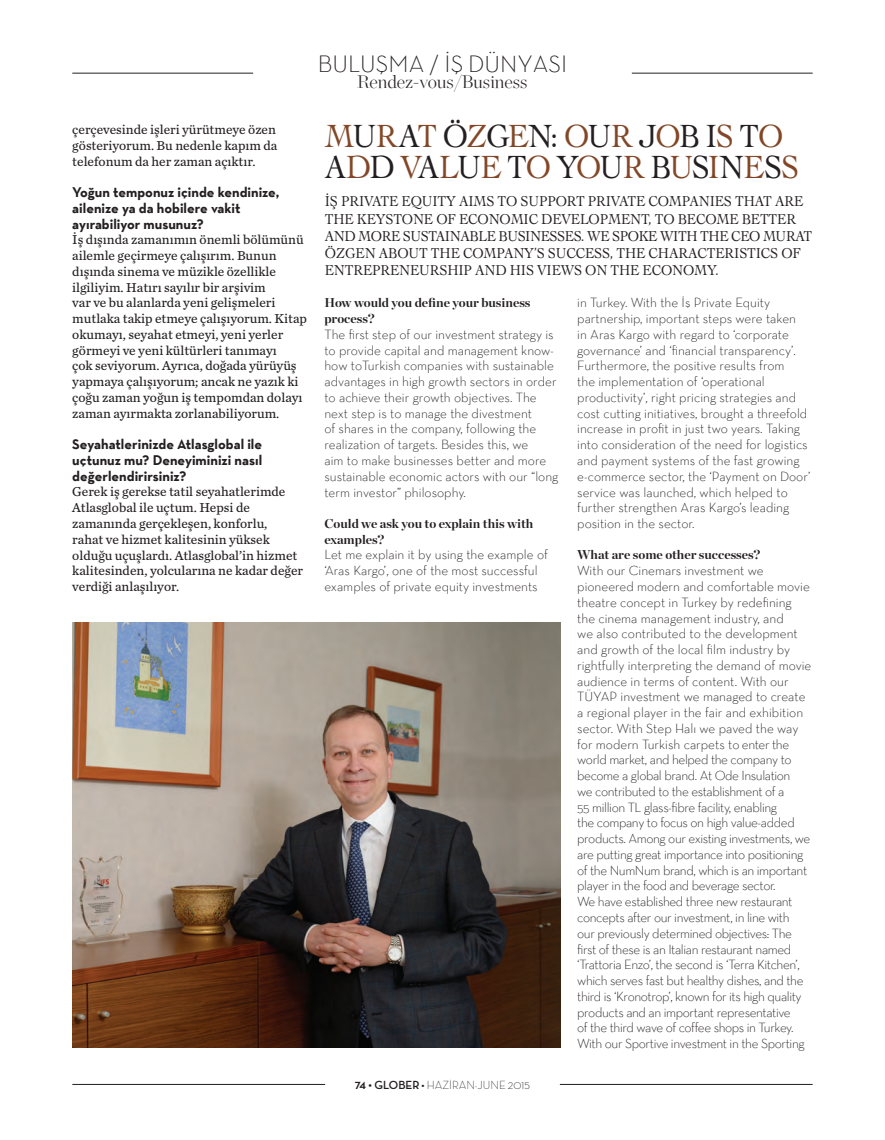
<style>
.page{position:relative;width:885px;height:1140px;background:#fff}
.page>*{position:absolute;margin:0;border:0;box-sizing:border-box;transform-origin:0 0}
.t1{font:33.6px/30.9px "Cochin LT Std";letter-spacing:-.05em;color:#231f20;scale:.9 1}
.t2{font:300 24px "Neutra Text TFPS";color:#231f20}
.t3{font:200 18px "Chronicle Display";color:#231f20}
.t4{font:15px/17.2px "Cochin LT Std";letter-spacing:-.01em;color:#231f20;scale:.9 1}
.t5{font:700 14.25px/15.8px "Neutra Text";color:#231f20}
.t6{font:300 13.5px/15.8px "Neutra Text";letter-spacing:-.03em;color:#231f20}
.t7{font:300 13.5px/15.8px "Neutra Text";color:#231f20}
.t8{font:13.5px/15.8px "Chronicle Text G3";color:#231f20}
.t9{font:700 12.75px/15.8px "Chronicle Display";color:#231f20}
.t10{font:300 12px "Neutra Display";color:#231f20}
.s1{color:#834727}
.s2{font-weight:700;font-size:13.5px}
.s3{font-weight:700}
.s4{font-size:13.5px}
</style>
<div class="page">
<img style="left:72px;top:622px;width:488px;height:425px">
<hr style="left:72px;top:73px;width:181px;height:1px;background:#231f20">
<hr style="left:631px;top:73px;width:181px;height:1px;background:#231f20">
<hr style="left:72px;top:1084px;width:253px;height:1px;background:#231f20">
<hr style="left:559px;top:1084px;width:253px;height:1px;background:#231f20">
<p class="t8" style="left:72px;top:121px;width:206px;text-align:justify">çerçevesinde işleri yürütmeye özen gösteriyorum. Bu nedenle kapım da telefonum da her zaman açıktır.</p>
<p class="t5" style="left:72px;top:184px;width:208px">Yoğun temponuz içinde kendinize, ailenize ya da hobilere vakit ayırabiliyor musunuz?</p>
<p class="t8" style="left:72px;top:231px;width:236px">İş dışında zamanımın önemli bölümünü ailemle geçirmeye çalışırım. Bunun dışında sinema ve müzikle özellikle ilgiliyim. Hatırı sayılır bir arşivim<br>var ve bu alanlarda yeni gelişmeleri mutlaka takip etmeye çalışıyorum. Kitap okumayı, seyahat etmeyi, yeni yerler görmeyi ve yeni kültürleri tanımayı<br>çok seviyorum. Ayrıca, doğada yürüyüş yapmaya çalışıyorum; ancak ne yazık ki çoğu zaman yoğun iş tempomdan dolayı zaman ayırmakta zorlanabiliyorum.</p>
<p class="t5" style="left:72px;top:436px;width:191px;text-align:justify">Seyahatlerinizde Atlasglobal ile uçtunuz mu? Deneyiminizi nasıl değerlendirirsiniz?</p>
<p class="t8" style="left:72px;top:483px;width:215px">Gerek iş gerekse tatil seyahatlerimde<br>Atlasglobal ile uçtum. Hepsi de</p>
<p class="t8" style="left:72px;top:515px;width:196px">zamanında gerçekleşen, konforlu,</p>
<p class="t8" style="left:72px;top:530px;width:232px">rahat ve hizmet kalitesinin yüksek olduğu uçuşlardı. Atlasglobal’in hizmet kalitesinden, yolcularına ne kadar değer verdiği anlaşılıyor.</p>
<p class="t2" style="left:318px;top:49px;width:251px">BULUŞMA / İŞ DÜNYASI</p>
<p class="t3" style="left:357px;top:68px;width:172px">Rendez-vous/Business</p>
<p class="t1" style="left:325px;top:121px;width:528px"><span class="s1">M</span>U<span class="s1">R</span>A<span class="s1">T</span> Ö<span class="s1">Z</span>G<span class="s1">E</span>N: <span class="s1">O</span>U<span class="s1">R</span> J<span class="s1">O</span>B I<span class="s1">S</span> T<span class="s1">O<br></span>A<span class="s1">D</span>D <span class="s1">V</span>A<span class="s1">L</span>U<span class="s1">E</span> T<span class="s1">O</span> Y<span class="s1">O</span>U<span class="s1">R</span> B<span class="s1">U</span>S<span class="s1">I</span>N<span class="s1">E</span>S<span class="s1">S</span></p>
<p class="t4" style="left:325px;top:193px;width:543px">İŞ PRIVATE EQUITY AIMS TO SUPPORT PRIVATE COMPANIES THAT ARE THE KEYSTONE OF ECONOMIC DEVELOPMENT, TO BECOME BETTER AND MORE SUSTAINABLE BUSINESSES. WE SPOKE WITH THE CEO MURAT ÖZGEN ABOUT THE COMPANY’S SUCCESS, THE CHARACTERISTICS OF ENTREPRENEURSHIP AND HIS VIEWS ON THE ECONOMY.</p>
<p class="t9" style="left:324px;top:294px;width:207px">How would you define your business process?</p>
<p class="t7" style="left:324px;top:326px;width:235px">The first step of our investment strategy is to provide capital and management know&shy;how toTurkish companies with sustainable advantages in high growth sectors in order to achieve their growth objectives. The next step is to manage the divestment<br>of shares in the company, following the realization of targets. Besides this, we<br>aim to make businesses better and more sustainable economic actors with our “long term investor” philosophy.</p>
<p class="t9" style="left:324px;top:515px;width:210px">Could we ask you to explain this with examples?</p>
<p class="t7" style="left:324px;top:547px;width:225px">Let me explain it by using the example of ‘Aras Kargo’, one of the most successful examples of private equity investments</p>
<p class="t7" style="left:577px;top:295px;width:235px">in Turkey. With the İş Private Equity partnership, important steps were taken<br>in Aras Kargo with regard to ‘corporate governance’ and ‘financial transparency’.<br>Furthermore, the positive results from<br>the implementation of ‘operational productivity’, right pricing strategies and cost cutting initiatives, brought a threefold increase in profit in just two years. Taking into consideration of the need for logistics and payment systems of the fast growing e-commerce sector, the ‘Payment on Door’ service was launched, which helped to further strengthen Aras Kargo’s leading position in the sector.</p>
<p class="t9" style="left:577px;top:546px;width:185px">What are some other successes?</p>
<p class="t6" style="left:577px;top:562px;width:236px">With our Cinemars investment we pioneered modern and comfortable movie theatre concept in Turkey by redefining the cinema management industry, and<br>we also contributed to the development and growth of the local film industry by rightfully interpreting the demand of movie audience in terms of content. With our TÜYAP investment we managed to create a regional player in the fair and exhibition sector. With Step Halı we paved the way for modern Turkish carpets to enter the world market, and helped the company to become a global brand. At Ode Insulation<br>we contributed to the establishment of a<br>55 million TL glass-fibre facility, enabling<br>the company to focus on high value-added products. Among our existing investments, we are putting great importance into positioning of the NumNum brand, which is an important player in the food and beverage sector.<br>We have established three new restaurant concepts after our investment, in line with<br>our previously determined objectives: The first of these is an Italian restaurant named ‘Trattoria Enzo’, the second is ‘Terra Kitchen’, which serves fast but healthy dishes, and the third is ‘Kronotrop’, known for its high quality products and an important representative<br>of the third wave of coffee shops in Turkey.<br>With our Sportive investment in the Sporting</p>
<p class="t10" style="left:355px;top:1078px;width:177px"><span class="s2">74 •</span> <span class="s3">GLOBER •</span> HAZİRAN-JUNE <span class="s4">2015</span></p>
</div>
